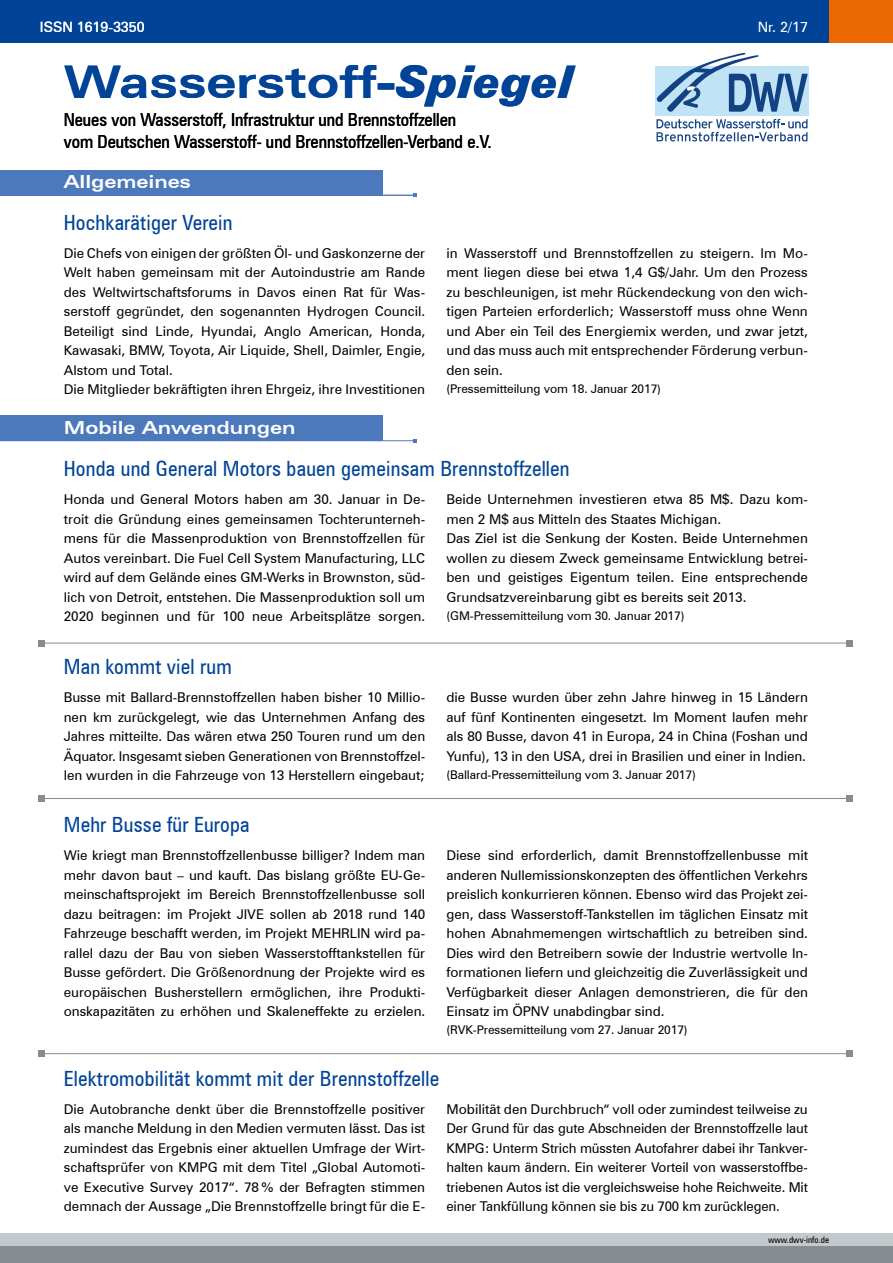
<style>
.page{position:relative;width:893px;height:1263px;background:#fff}
.page>*{position:absolute;margin:0;border:0;box-sizing:border-box;transform-origin:0 0}
.t1{font:700 expanded 45px "Zurich BT";color:#014497}
.t2{font:condensed 21px "Zurich BT";letter-spacing:.01em;color:#014497}
.t3{font:condensed 18px/21.6px "Zurich BT";color:#000}
.t4{font:700 expanded 18px "Zurich BT";color:#fff}
.t5{font:14.25px "Zurich BT";color:#fff}
.t6{font:13.5px/19.5px "Zurich BT";color:#000;text-align:justify}
.t7{font:12px "Zurich BT";letter-spacing:-.01em;color:#000}
.t8{font:condensed 9px "Zurich BT";color:#000}
.s1{font-weight:900;font-style:italic;font-stretch:normal}
</style>
<div class="page">
<div style="left:0;top:1246px;width:893px;height:17px;background:#868d91"></div>
<div style="left:0;top:1233px;width:893px;height:13px;background:#c2c8cb"></div>
<div style="left:0;top:0;width:829px;height:43px;background:#014497"></div>
<div style="left:829px;top:0;width:64px;height:43px;background:#ec6800"></div>
<div style="left:0;top:170px;width:383px;height:26px;background:#4c79bc"></div>
<div style="left:655px;top:66px;width:77px;height:50px;background:#c0e3f6"></div>
<div style="left:728px;top:66px;width:80px;height:50px;background:#c0e3f6"></div>
<svg style="left:656px;top:119px;width:151px;height:22px"></svg>
<svg style="left:656px;top:53px;width:152px;height:59px"></svg>
<hr style="left:0;top:195px;width:414px;height:1px;background:#4c79bc">
<div style="left:0;top:416px;width:383px;height:25px;background:#4c79bc"></div>
<hr style="left:0;top:440px;width:414px;height:1px;background:#4c79bc">
<hr style="left:41px;top:643px;width:808px;height:1px;background:#868d91">
<div style="left:38px;top:640px;width:7px;height:6px;background:#868d91"></div>
<div style="left:846px;top:640px;width:7px;height:6px;background:#868d91"></div>
<hr style="left:41px;top:798px;width:808px;height:1px;background:#868d91">
<div style="left:38px;top:795px;width:7px;height:7px;background:#868d91"></div>
<div style="left:846px;top:795px;width:7px;height:7px;background:#868d91"></div>
<hr style="left:41px;top:1053px;width:808px;height:1px;background:#868d91">
<div style="left:38px;top:1050px;width:7px;height:7px;background:#868d91"></div>
<div style="left:846px;top:1050px;width:7px;height:7px;background:#868d91"></div>
<p class="t5" style="left:40px;top:18px;width:106px">ISSN 1619-3350</p>
<p class="t5" style="left:758px;top:18px;width:52px">Nr. 2/17</p>
<h1 class="t1" style="left:64px;top:55px;width:512px">Wasserstoff-<span class="s1">Spiegel</span></h1>
<h3 class="t3" style="left:64px;top:109px;width:430px">Neues von Wasserstoff, Infrastruktur und Brennstoffzellen<br>vom Deutschen Wasserstoff- und Brennstoffzellen-Verband e.V.</h3>
<h3 class="t4" style="left:64px;top:171px;width:129px">Allgemeines</h3>
<h2 class="t2" style="left:64px;top:210px;width:170px">Hochkarätiger Verein</h2>
<p class="t6" style="left:64px;top:243px;width:363px;text-align:left">Die Chefs von einigen der größten Öl- und Gaskonzerne der Welt haben gemeinsam mit der Autoindustrie am Rande des Weltwirtschaftsforums in Davos einen Rat für Was&shy;serstoff gegründet, den sogenannten Hydrogen Council.<br>Beteiligt sind Linde, Hyundai, Anglo American, Honda, Kawasaki, BMW, Toyota, Air Liquide, Shell, Daimler, Engie, Alstom und Total.<br>Die Mitglieder bekräftigten ihren Ehrgeiz, ihre Investitionen</p>
<p class="t6" style="left:446px;top:243px;width:363px">in Wasserstoff und Brennstoffzellen zu steigern. Im Mo&shy;ment liegen diese bei etwa 1,4 G$/Jahr. Um den Prozess zu beschleunigen, ist mehr Rückendeckung von den wich&shy;tigen Parteien erforderlich; Wasserstoff muss ohne Wenn und Aber ein Teil des Energiemix werden, und zwar jetzt, und das muss auch mit entsprechender Förderung verbun&shy;den sein.</p>
<p class="t7" style="left:446px;top:381px;width:216px">(Pressemitteilung vom 18. Januar 2017)</p>
<h3 class="t4" style="left:64px;top:417px;width:233px">Mobile Anwendungen</h3>
<h2 class="t2" style="left:64px;top:456px;width:507px">Honda und General Motors bauen gemeinsam Brennstoffzellen</h2>
<p class="t6" style="left:64px;top:490px;width:363px">Honda und General Motors haben am 30. Januar in De&shy;troit die Gründung eines gemeinsamen Tochterunterneh&shy;mens für die Massenproduktion von Brennstoffzellen für Autos vereinbart. Die Fuel Cell System Manufacturing, LLC wird auf dem Gelände eines GM-Werks in Brownston, süd&shy;lich von Detroit, entstehen. Die Massenproduktion soll um 2020 beginnen und für 100 neue Arbeitsplätze sorgen.</p>
<p class="t6" style="left:446px;top:489px;width:363px;text-align:left">Beide Unternehmen investieren etwa 85 M$. Dazu kom&shy;men 2 M$ aus Mitteln des Staates Michigan.<br>Das Ziel ist die Senkung der Kosten. Beide Unternehmen wollen zu diesem Zweck gemeinsame Entwicklung betrei&shy;ben und geistiges Eigentum teilen. Eine entsprechende Grundsatzvereinbarung gibt es bereits seit 2013.</p>
<p class="t7" style="left:446px;top:608px;width:239px">(GM-Pressemitteilung vom 30. Januar 2017)</p>
<h2 class="t2" style="left:64px;top:654px;width:169px">Man kommt viel rum</h2>
<p class="t6" style="left:64px;top:688px;width:363px">Busse mit Ballard-Brennstoffzellen haben bisher 10 Millio&shy;nen km zurückgelegt, wie das Unternehmen Anfang des Jahres mitteilte. Das wären etwa 250 Touren rund um den Äquator. Insgesamt sieben Generationen von Brennstoffzel&shy;len wurden in die Fahrzeuge von 13 Herstellern eingebaut;</p>
<p class="t6" style="left:446px;top:687px;width:363px">die Busse wurden über zehn Jahre hinweg in 15 Ländern auf fünf Kontinenten eingesetzt. Im Moment laufen mehr als 80 Busse, davon 41 in Europa, 24 in China (Foshan und Yunfu), 13 in den USA, drei in Brasilien und einer in Indien.</p>
<p class="t7" style="left:446px;top:767px;width:251px">(Ballard-Pressemitteilung vom 3. Januar 2017)</p>
<h2 class="t2" style="left:64px;top:812px;width:187px">Mehr Busse für Europa</h2>
<p class="t6" style="left:64px;top:845px;width:363px">Wie kriegt man Brennstoffzellenbusse billiger? Indem man mehr davon baut – und kauft. Das bislang größte EU-Ge&shy;meinschaftsprojekt im Bereich Brennstoffzellenbusse soll dazu beitragen: im Projekt JIVE sollen ab 2018 rund 140<br>Fahrzeuge beschafft werden, im Projekt MEHRLIN wird pa&shy;rallel dazu der Bau von sieben Wasserstofftankstellen für Busse gefördert. Die Größenordnung der Projekte wird es europäischen Busherstellern ermöglichen, ihre Produkti&shy;onskapazitäten zu erhöhen und Skaleneffekte zu erzielen.</p>
<p class="t6" style="left:446px;top:845px;width:363px">Diese sind erforderlich, damit Brennstoffzellenbusse mit anderen Nullemissionskonzepten des öffentlichen Verkehrs preislich konkurrieren können. Ebenso wird das Projekt zei&shy;gen, dass Wasserstoff-Tankstellen im täglichen Einsatz mit hohen Abnahmemengen wirtschaftlich zu betreiben sind.<br>Dies wird den Betreibern sowie der Industrie wertvolle In&shy;formationen liefern und gleichzeitig die Zuverlässigkeit und Verfügbarkeit dieser Anlagen demonstrieren, die für den Einsatz im ÖPNV unabdingbar sind.</p>
<p class="t7" style="left:446px;top:1023px;width:243px">(RVK-Pressemitteilung vom 27. Januar 2017)</p>
<h2 class="t2" style="left:64px;top:1065px;width:377px">Elektromobilität kommt mit der Brennstoffzelle</h2>
<p class="t6" style="left:64px;top:1099px;width:363px">Die Autobranche denkt über die Brennstoffzelle positiver als manche Meldung in den Medien vermuten lässt. Das ist zumindest das Ergebnis einer aktuellen Umfrage der Wirt&shy;schaftsprüfer von KMPG mit dem Titel „Global Automoti&shy;ve Executive Survey 2017“. 78% der Befragten stimmen demnach der Aussage „Die Brennstoffzelle bringt für die E-</p>
<p class="t6" style="left:446px;top:1099px;width:363px">Mobilität den Durchbruch“ voll oder zumindest teilweise zu Der Grund für das gute Abschneiden der Brennstoffzelle laut KMPG: Unterm Strich müssten Autofahrer dabei ihr Tankver&shy;halten kaum ändern. Ein weiterer Vorteil von wasserstoffbe&shy;triebenen Autos ist die vergleichsweise hohe Reichweite. Mit einer Tankfüllung können sie bis zu 700 km zurücklegen.</p>
<p class="t8" style="left:768px;top:1234px;width:63px">www.dwv-info.de</p>
</div>
